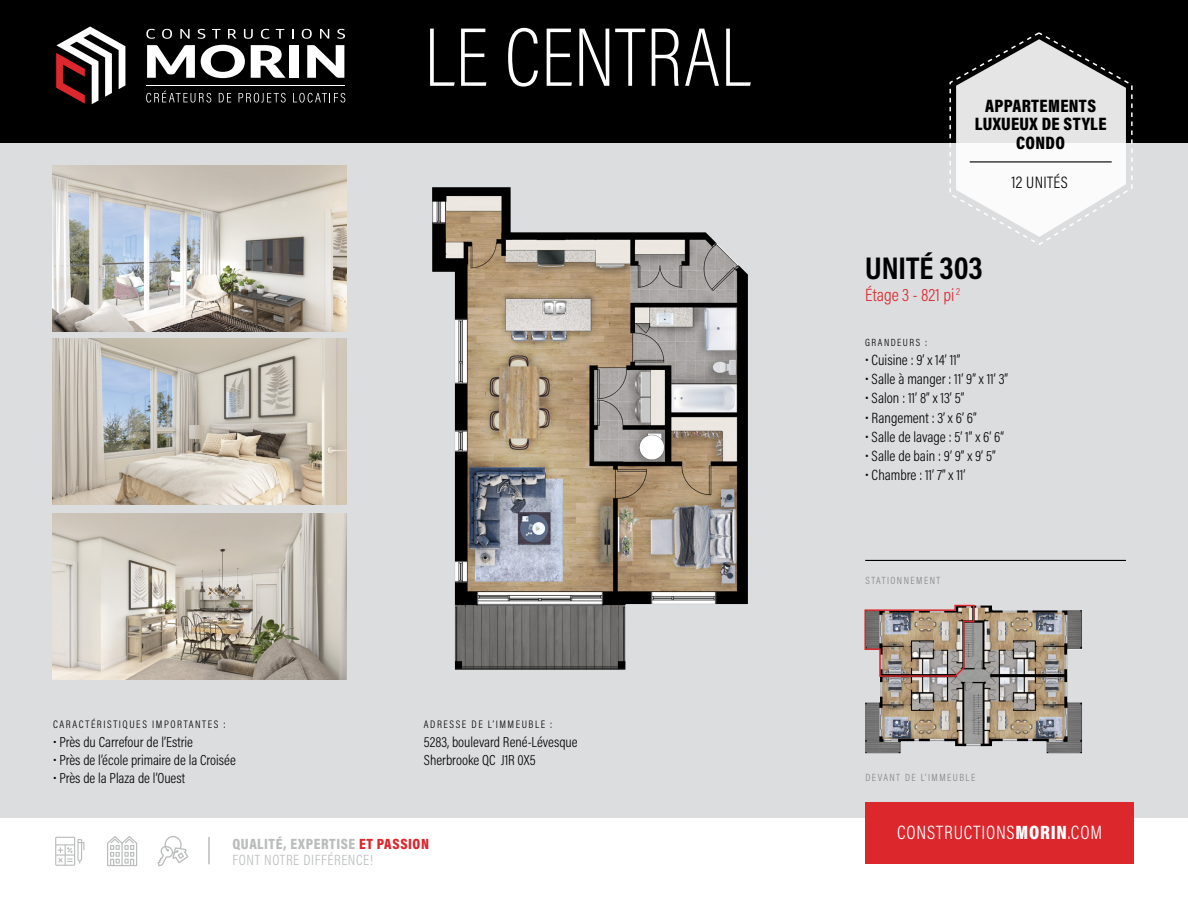
<style>
.page{position:relative;width:1188px;height:918px;background:#fff}
.page>*{position:absolute;margin:0;border:0;box-sizing:border-box;transform-origin:0 0}
.t1{font:200 84px "Acumin Pro Cond";letter-spacing:.005em;color:#fff}
.t2{font:700 31.65px "Acumin Pro Cond";color:#000001}
.t3{font:300 19.5px "Acumin Pro Cond";letter-spacing:.04em;color:#fff}
.t4{font:900 18.15px/18.5px "Acumin Pro Cond";letter-spacing:.02em;color:#000001;text-align:center}
.t5{font:300 18px "Acumin Pro Cond";color:#dc272d}
.t6{font:300 16.65px "Acumin Pro Cond";letter-spacing:.02em;color:#000001}
.t7{font:300 15px "Acumin Pro Cond";color:#000001}
.t8{font:300 15px/15.9px "Acumin Pro Cond";letter-spacing:.04em;color:#bbbdbd}
.t9{font:300 14.7px/18.1px "Acumin Pro Cond";color:#000001}
.t10{font:300 10.95px "Acumin Pro Cond";letter-spacing:.14em;color:#000001}
.t11{font:300 10.5px "Acumin Pro Cond";letter-spacing:.14em;color:#818586}
.t12{font:300 10.5px "Acumin Pro Cond";letter-spacing:.14em;color:#000001}
.s1{font-weight:900}
.s2{font-weight:900;color:#dc272d}
</style>
<div class="page">
<div style="left:0;top:0;width:1188px;height:817px;background:#dcdddf"></div>
<div style="left:865px;top:803px;width:269px;height:61px;background:#dc272d"></div>
<svg style="left:55px;top:837px;width:29px;height:29px"></svg>
<svg style="left:107px;top:836px;width:30px;height:30px"></svg>
<svg style="left:157px;top:836px;width:32px;height:30px"></svg>
<hr style="left:208px;top:837px;width:2px;height:27px;background:#bbbdbd">
<img style="left:53px;top:514px;width:294px;height:165px">
<img style="left:53px;top:338px;width:294px;height:166px">
<img style="left:53px;top:165px;width:294px;height:166px">
<div style="left:0;top:0;width:1188px;height:143px;background:#000001"></div>
<svg style="left:56px;top:27px;width:69px;height:77px"></svg>
<svg style="left:147px;top:45px;width:48px;height:33px"></svg>
<svg style="left:201px;top:45px;width:44px;height:33px"></svg>
<svg style="left:251px;top:45px;width:35px;height:33px"></svg>
<div style="left:289px;top:45px;width:10px;height:33px;background:#fff"></div>
<svg style="left:307px;top:45px;width:37px;height:33px"></svg>
<svg style="left:146px;top:29px;width:9px;height:10px"></svg>
<svg style="left:162px;top:29px;width:10px;height:10px"></svg>
<svg style="left:180px;top:29px;width:10px;height:10px"></svg>
<svg style="left:198px;top:29px;width:7px;height:10px"></svg>
<svg style="left:212px;top:29px;width:9px;height:10px"></svg>
<svg style="left:228px;top:29px;width:8px;height:10px"></svg>
<svg style="left:244px;top:29px;width:9px;height:10px"></svg>
<svg style="left:261px;top:29px;width:9px;height:10px"></svg>
<svg style="left:276px;top:29px;width:8px;height:10px"></svg>
<svg style="left:302px;top:29px;width:10px;height:10px"></svg>
<svg style="left:320px;top:29px;width:9px;height:10px"></svg>
<svg style="left:337px;top:29px;width:8px;height:10px"></svg>
<hr style="left:146px;top:85px;width:199px;height:1px;background:#fff">
<svg style="left:146px;top:91px;width:65px;height:12px"></svg>
<svg style="left:219px;top:93px;width:12px;height:9px"></svg>
<svg style="left:239px;top:93px;width:47px;height:10px"></svg>
<svg style="left:293px;top:93px;width:52px;height:10px"></svg>
<svg style="left:949px;top:32px;width:184px;height:213px"></svg>
<hr style="left:970px;top:161px;width:142px;height:1px;background:#000001">
<hr style="left:865px;top:560px;width:261px;height:1px;background:#000001">
<img style="left:865px;top:606px;width:217px;height:147px">
<svg style="left:864px;top:604px;width:111px;height:74px"></svg>
<img style="left:432px;top:187px;width:316px;height:483px">
<h1 class="t1" style="left:424px;top:3px;width:328px">LE CENTRAL</h1>
<p class="t10" style="left:53px;top:718px;width:174px">CARACTÉRISTIQUES IMPORTANTES :</p>
<p class="t9" style="left:53px;top:732px;width:141px">• Près du Carrefour de l’Estrie</p>
<p class="t9" style="left:53px;top:750px;width:184px">• Près de l’école primaire de la Croisée</p>
<p class="t9" style="left:53px;top:768px;width:134px">• Près de la Plaza de l’Ouest</p>
<p class="t10" style="left:424px;top:718px;width:130px">ADRESSE DE L’IMMEUBLE :</p>
<p class="t9" style="left:424px;top:732px;width:155px">5283, boulevard René-Lévesque<br>Sherbrooke QC J1R 0X5</p>
<p class="t8" style="left:232px;top:836px;width:198px"><span class="s1">QUALITÉ, EXPERTISE</span> <span class="s2">ET PASSION<br></span>FONT NOTRE DIFFÉRENCE!</p>
<p class="t4" style="left:975px;top:96px;width:133px">APPARTEMENTS<br>LUXUEUX DE STYLE<br>CONDO</p>
<p class="t6" style="left:1011px;top:172px;width:58px">12 UNITÉS</p>
<h2 class="t2" style="left:865px;top:247px;width:119px">UNITÉ 303</h2>
<p class="t5" style="left:865px;top:284px;width:96px">Étage 3 - 821 pi <sup>2</sup></p>
<p class="t12" style="left:865px;top:336px;width:63px">GRANDEURS :</p>
<p class="t7" style="left:865px;top:350px;width:97px">• Cuisine : 9’ x 14’ 11”</p>
<p class="t7" style="left:865px;top:370px;width:144px">• Salle à manger : 11’ 9” x 11’ 3”</p>
<p class="t7" style="left:865px;top:389px;width:101px">• Salon : 11’ 8” x 13’ 5”</p>
<p class="t7" style="left:865px;top:408px;width:113px">• Rangement : 3’ x 6’ 6”</p>
<p class="t7" style="left:865px;top:427px;width:140px">• Salle de lavage : 5’ 1” x 6’ 6“</p>
<p class="t7" style="left:865px;top:446px;width:132px">• Salle de bain : 9’ 9” x 9’ 5”</p>
<p class="t7" style="left:865px;top:466px;width:102px">• Chambre : 11’ 7” x 11’</p>
<p class="t11" style="left:866px;top:573px;width:76px">STATIONNEMENT</p>
<p class="t11" style="left:866px;top:771px;width:111px">DEVANT DE L’IMMEUBLE</p>
<h3 class="t3" style="left:897px;top:820px;width:206px">CONSTRUCTIONS<span class="s1">MORIN</span>.COM</h3>
</div>
